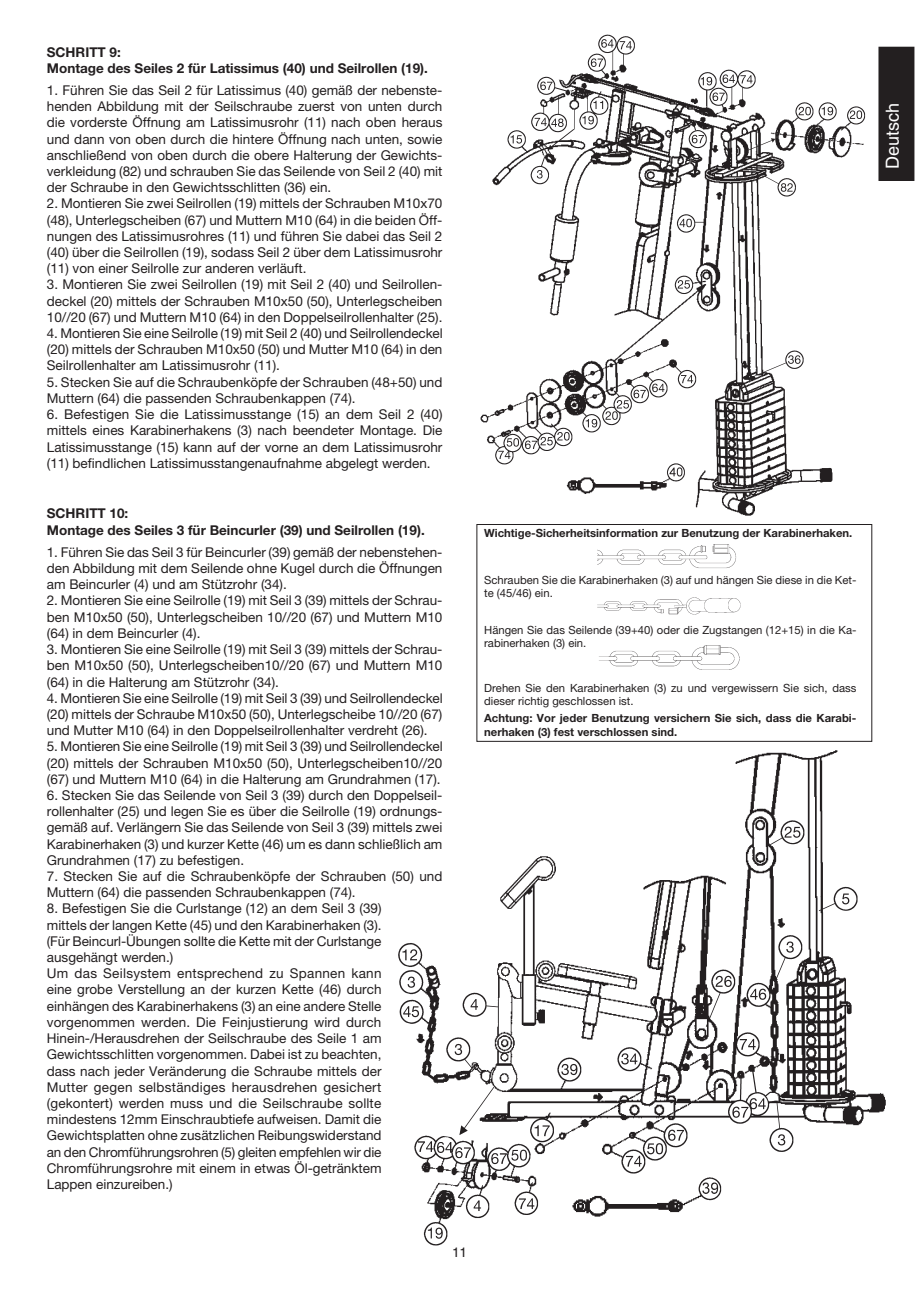
<style>
.page{position:relative;width:919px;height:1289px;background:#fff}
.page>*{position:absolute;margin:0;border:0;box-sizing:border-box;transform-origin:0 0}
.t1{font:18px "Helvetica";color:#fff}
.t2{font:13.5px/16.2px "Helvetica Neue";color:#231f20;text-align:justify}
.t3{font:700 13.5px/16.2px "Helvetica Neue";color:#231f20}
.t4{font:13.5px "Helvetica";color:#231f20}
.t5{font:11.25px/13.5px "Helvetica Neue";color:#231f20}
.t6{font:700 11.25px/13.5px "Helvetica Neue";color:#231f20}
</style>
<div class="page">
<div style="left:878px;top:47px;width:35px;height:133px;background:#231f20"></div>
<div style="left:878px;top:47px;width:36px;height:134px;border:1px solid #231f20"></div>
<img style="left:480px;top:34px;width:386px;height:482px">
<img style="left:398px;top:750px;width:488px;height:496px">
<img style="left:597px;top:544px;width:139px;height:25px">
<img style="left:597px;top:597px;width:144px;height:18px">
<img style="left:599px;top:645px;width:141px;height:25px">
<div style="left:476px;top:524px;width:396px;height:217px;border:1px solid #231f20"></div>
<p class="t3" style="left:47px;top:43px;width:382px">SCHRITT 9:<br>Montage des Seiles 2 für Latissimus (40) und Seilrollen (19).</p>
<p class="t2" style="left:47px;top:82px;width:397px">1. Führen Sie das Seil 2 für Latissimus (40) gemäß der nebenste&shy;henden Abbildung mit der Seilschraube zuerst von unten durch die vorderste Öffnung am Latissimusrohr (11) nach oben heraus und dann von oben durch die hintere Öffnung nach unten, sowie anschließend von oben durch die obere Halterung der Gewichts&shy;verkleidung (82) und schrauben Sie das Seilende von Seil 2 (40) mit der Schraube in den Gewichtsschlitten (36) ein.</p>
<p class="t2" style="left:47px;top:195px;width:397px">2. Montieren Sie zwei Seilrollen (19) mittels der Schrauben M10x70 (48), Unterlegscheiben (67) und Muttern M10 (64) in die beiden Öff&shy;nungen des Latissimusrohres (11) und führen Sie dabei das Seil 2 (40) über die Seilrollen (19), sodass Seil 2 über dem Latissimusrohr (11) von einer Seilrolle zur anderen verläuft.</p>
<p class="t2" style="left:47px;top:276px;width:397px">3. Montieren Sie zwei Seilrollen (19) mit Seil 2 (40) und Seilrollen&shy;deckel (20) mittels der Schrauben M10x50 (50), Unterlegscheiben 10//20 (67) und Muttern M10 (64) in den Doppelseilrollenhalter (25).</p>
<p class="t2" style="left:47px;top:325px;width:397px">4. Montieren Sie eine Seilrolle (19) mit Seil 2 (40) und Seilrollendeckel (20) mittels der Schrauben M10x50 (50) und Mutter M10 (64) in den Seilrollenhalter am Latissimusrohr (11).</p>
<p class="t2" style="left:47px;top:373px;width:397px">5. Stecken Sie auf die Schraubenköpfe der Schrauben (48+50) und<br>Muttern (64) die passenden Schraubenkappen (74).</p>
<p class="t2" style="left:47px;top:406px;width:397px">6. Befestigen Sie die Latissimusstange (15) an dem Seil 2 (40) mittels eines Karabinerhakens (3) nach beendeter Montage. Die Latissimusstange (15) kann auf der vorne an dem Latissimusrohr (11) befindlichen Latissimusstangenaufnahme abgelegt werden.</p>
<p class="t3" style="left:47px;top:505px;width:379px">SCHRITT 10:<br>Montage des Seiles 3 für Beincurler (39) und Seilrollen (19).</p>
<p class="t2" style="left:47px;top:543px;width:397px">1. Führen Sie das Seil 3 für Beincurler (39) gemäß der nebenstehen&shy;den Abbildung mit dem Seilende ohne Kugel durch die Öffnungen am Beincurler (4) und am Stützrohr (34).</p>
<p class="t2" style="left:47px;top:592px;width:397px">2. Montieren Sie eine Seilrolle (19) mit Seil 3 (39) mittels der Schrau&shy;ben M10x50 (50), Unterlegscheiben 10//20 (67) und Muttern M10 (64) in dem Beincurler (4).</p>
<p class="t2" style="left:47px;top:641px;width:397px">3. Montieren Sie eine Seilrolle (19) mit Seil 3 (39) mittels der Schrau&shy;ben M10x50 (50), Unterlegscheiben10//20 (67) und Muttern M10 (64) in die Halterung am Stützrohr (34).</p>
<p class="t2" style="left:47px;top:689px;width:397px">4. Montieren Sie eine Seilrolle (19) mit Seil 3 (39) und Seilrollendeckel (20) mittels der Schraube M10x50 (50), Unterlegscheibe 10//20 (67) und Mutter M10 (64) in den Doppelseilrollenhalter verdreht (26).</p>
<p class="t2" style="left:47px;top:738px;width:397px">5. Montieren Sie eine Seilrolle (19) mit Seil 3 (39) und Seilrollendeckel (20) mittels der Schrauben M10x50 (50), Unterlegscheiben10//20 (67) und Muttern M10 (64) in die Halterung am Grundrahmen (17).</p>
<p class="t2" style="left:47px;top:786px;width:397px">6. Stecken Sie das Seilende von Seil 3 (39) durch den Doppelseil&shy;rollenhalter (25) und legen Sie es über die Seilrolle (19) ordnungs&shy;gemäß auf. Verlängern Sie das Seilende von Seil 3 (39) mittels zwei Karabinerhaken (3) und kurzer Kette (46) um es dann schließlich am Grundrahmen (17) zu befestigen.</p>
<p class="t2" style="left:47px;top:867px;width:397px">7. Stecken Sie auf die Schraubenköpfe der Schrauben (50) und<br>Muttern (64) die passenden Schraubenkappen (74).</p>
<p class="t2" style="left:47px;top:900px;width:336px;text-align:left">8. Befestigen Sie die Curlstange (12) an dem Seil 3 (39) mittels der langen Kette (45) und den Karabinerhaken (3). (Für Beincurl-Übungen sollte die Kette mit der Curlstange ausgehängt werden.)<br>Um das Seilsystem entsprechend zu Spannen kann eine grobe Verstellung an der kurzen Kette (46) durch einhängen des Karabinerhakens (3) an eine andere Stelle vorgenommen werden. Die Feinjustierung wird durch Hinein-/Herausdrehen der Seilschraube des Seile 1 am Gewichtsschlitten vorgenommen. Dabei ist zu beachten, dass nach jeder Veränderung die Schraube mittels der Mutter gegen selbständiges herausdrehen gesichert (gekontert) werden muss und die Seilschraube sollte mindestens 12mm Einschraubtiefe aufweisen. Damit die Gewichtsplatten ohne zusätzlichen Reibungswiderstand an den Chromführungsrohren (5) gleiten empfehlen wir die Chromführungsrohre mit einem in etwas Öl-getränktem Lappen einzureiben.)</p>
<p class="t6" style="left:484px;top:526px;width:369px">Wichtige-Sicherheitsinformation zur Benutzung der Karabinerhaken.</p>
<p class="t5" style="left:484px;top:573px;width:374px">Schrauben Sie die Karabinerhaken (3) auf und hängen Sie diese in die Ket&shy;te (45/46) ein.</p>
<p class="t5" style="left:484px;top:623px;width:374px">Hängen Sie das Seilende (39+40) oder die Zugstangen (12+15) in die Ka&shy;rabinerhaken (3) ein.</p>
<p class="t5" style="left:484px;top:680px;width:374px">Drehen Sie den Karabinerhaken (3) zu und vergewissern Sie sich, dass dieser richtig geschlossen ist.</p>
<p class="t6" style="left:484px;top:711px;width:374px">Achtung: Vor jeder Benutzung versichern Sie sich, dass die Karabi&shy;nerhaken (3) fest verschlossen sind.</p>
<p class="t4" style="left:452px;top:1244px;width:17px">11</p>
<h1 class="t1" style="left:882px;top:169px;width:68px;rotate:-90deg">Deutsch</h1>
</div>
